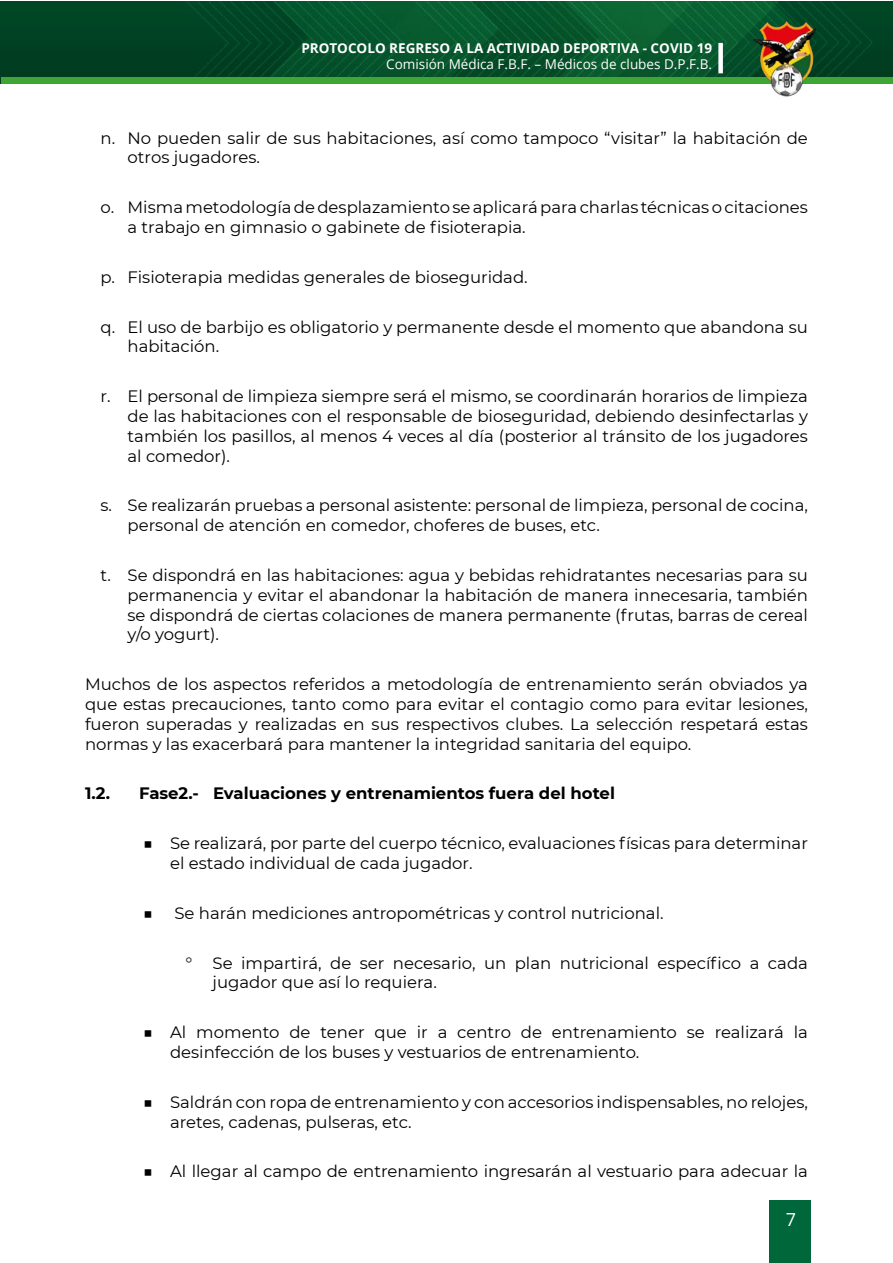
<style>
.page{position:relative;width:893px;height:1263px;background:#fff}
.page>*{position:absolute;margin:0;border:0;box-sizing:border-box;transform-origin:0 0}
.t1{font:18px "Open Sans";color:#fff}
.t2{font:16.5px/19.8px "Montserrat";color:#000}
.t3{font:700 16.5px "Montserrat";color:#000}
.t4{font:700 13.5px "Open Sans";color:#fff}
.t5{font:13.5px "Open Sans";color:#fff}
</style>
<div class="page">
<img style="left:0;top:1px;width:893px;height:83px">
<div style="left:1px;top:78px;width:891px;height:6px;background:#3fa535"></div>
<img style="left:723px;top:1px;width:133px;height:96px">
<div style="left:718px;top:43px;width:5px;height:30px;background:#fff"></div>
<div style="left:770px;top:1200px;width:41px;height:63px;background:#00673a"></div>
<p class="t4" style="left:301px;top:39px;width:412px">PROTOCOLO REGRESO A LA ACTIVIDAD DEPORTIVA - COVID 19</p>
<p class="t5" style="left:386px;top:55px;width:327px">Comisión Médica F.B.F. – Médicos de clubes D.P.F.B.</p>
<p class="t2" style="left:128px;top:127px;width:682px;text-indent:-27px">n. No pueden salir de sus habitaciones, así como tampoco “visitar” la habitación de otros jugadores.</p>
<p class="t2" style="left:128px;top:197px;width:682px;text-indent:-27px">o. Misma metodología de desplazamiento se aplicará para charlas técnicas o citaciones a trabajo en gimnasio o gabinete de fisioterapia.</p>
<p class="t2" style="left:101px;top:266px;width:429px">p. Fisioterapia medidas generales de bioseguridad.</p>
<p class="t2" style="left:128px;top:316px;width:682px;text-indent:-27px">q. El uso de barbijo es obligatorio y permanente desde el momento que abandona su habitación.</p>
<p class="t2" style="left:128px;top:386px;width:682px;text-align:justify;text-indent:-27px">r. El personal de limpieza siempre será el mismo, se coordinarán horarios de limpieza de las habitaciones con el responsable de bioseguridad, debiendo desinfectarlas y también los pasillos, al menos 4 veces al día (posterior al tránsito de los jugadores al comedor).</p>
<p class="t2" style="left:128px;top:495px;width:682px;text-indent:-27px">s. Se realizarán pruebas a personal asistente: personal de limpieza, personal de cocina, personal de atención en comedor, choferes de buses, etc.</p>
<p class="t2" style="left:128px;top:565px;width:682px;text-align:justify;text-indent:-27px">t. Se dispondrá en las habitaciones: agua y bebidas rehidratantes necesarias para su permanencia y evitar el abandonar la habitación de manera innecesaria, también se dispondrá de ciertas colaciones de manera permanente (frutas, barras de cereal y/o yogurt).</p>
<p class="t2" style="left:85px;top:674px;width:724px;text-align:justify">Muchos de los aspectos referidos a metodología de entrenamiento serán obviados ya que estas precauciones, tanto como para evitar el contagio como para evitar lesiones, fueron superadas y realizadas en sus respectivos clubes. La selección respetará estas normas y las exacerbará para mantener la integridad sanitaria del equipo.</p>
<p class="t3" style="left:85px;top:782px;width:27px">1.2.</p>
<p class="t3" style="left:139px;top:782px;width:477px">Fase2.- Evaluaciones y entrenamientos fuera del hotel</p>
<p class="t2" style="left:170px;top:833px;width:639px;text-indent:-27px">■ Se realizará, por parte del cuerpo técnico, evaluaciones físicas para determinar el estado individual de cada jugador.</p>
<p class="t2" style="left:143px;top:902px;width:522px">■ Se harán mediciones antropométricas y control nutricional.</p>
<p class="t2" style="left:213px;top:952px;width:597px;text-indent:-27px">° Se impartirá, de ser necesario, un plan nutricional específico a cada jugador que así lo requiera.</p>
<p class="t2" style="left:170px;top:1022px;width:639px;text-indent:-27px">■ Al momento de tener que ir a centro de entrenamiento se realizará la desinfección de los buses y vestuarios de entrenamiento.</p>
<p class="t2" style="left:170px;top:1091px;width:639px;text-indent:-27px">■ Saldrán con ropa de entrenamiento y con accesorios indispensables, no relojes, aretes, cadenas, pulseras, etc.</p>
<p class="t2" style="left:143px;top:1161px;width:666px">■ Al llegar al campo de entrenamiento ingresarán al vestuario para adecuar la</p>
<p class="t1" style="left:786px;top:1207px;width:12px">7</p>
</div>
